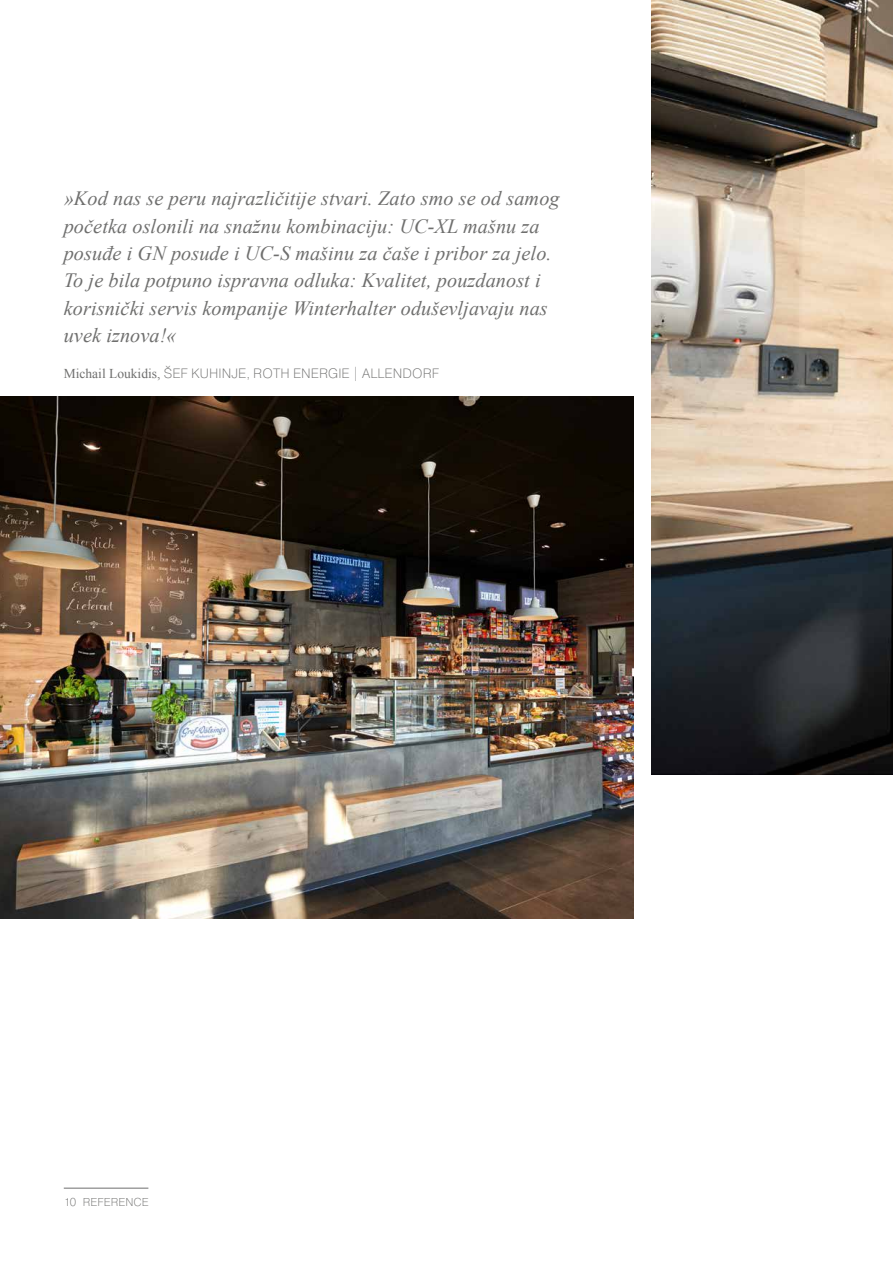
<style>
.page{position:relative;width:893px;height:1263px;background:#fff}
.page>*{position:absolute;margin:0;border:0;box-sizing:border-box;transform-origin:0 0}
.t1{font:italic 20.25px/27.5px "Times New Roman";letter-spacing:.005em;color:#6f6f6e}
.t2{font:200 13.5px "Pragmatica";letter-spacing:.01em;color:#6f6f6e}
.t3{font:200 11.4px "Pragmatica";letter-spacing:.01em;color:#6f6f6e}
.s1{font-family:"Times New Roman";font-weight:400}
</style>
<div class="page">
<img style="left:0;top:396px;width:633px;height:522px">
<img style="left:651px;top:0;width:242px;height:774px">
<hr style="left:64px;top:1188px;width:84px;height:1px;background:#6f6f6e">
<p class="t1" style="left:64px;top:184px;width:497px">»Kod nas se peru najrazličitije stvari. Zato smo se od samog početka oslonili na snažnu kombinaciju: UC-XL mašnu za posuđe i GN posude i UC-S mašinu za čaše i pribor za jelo.<br>To je bila potpuno ispravna odluka: Kvalitet, pouzdanost i korisnički servis kompanije Winterhalter oduševljavaju nas uvek iznova!«</p>
<p class="t2" style="left:64px;top:365px;width:377px"><span class="s1">Michail Loukidis,</span> ŠEF KUHINJE, ROTH ENERGIE | ALLENDORF</p>
<p class="t3" style="left:64px;top:1195px;width:86px">10 REFERENCE</p>
</div>
